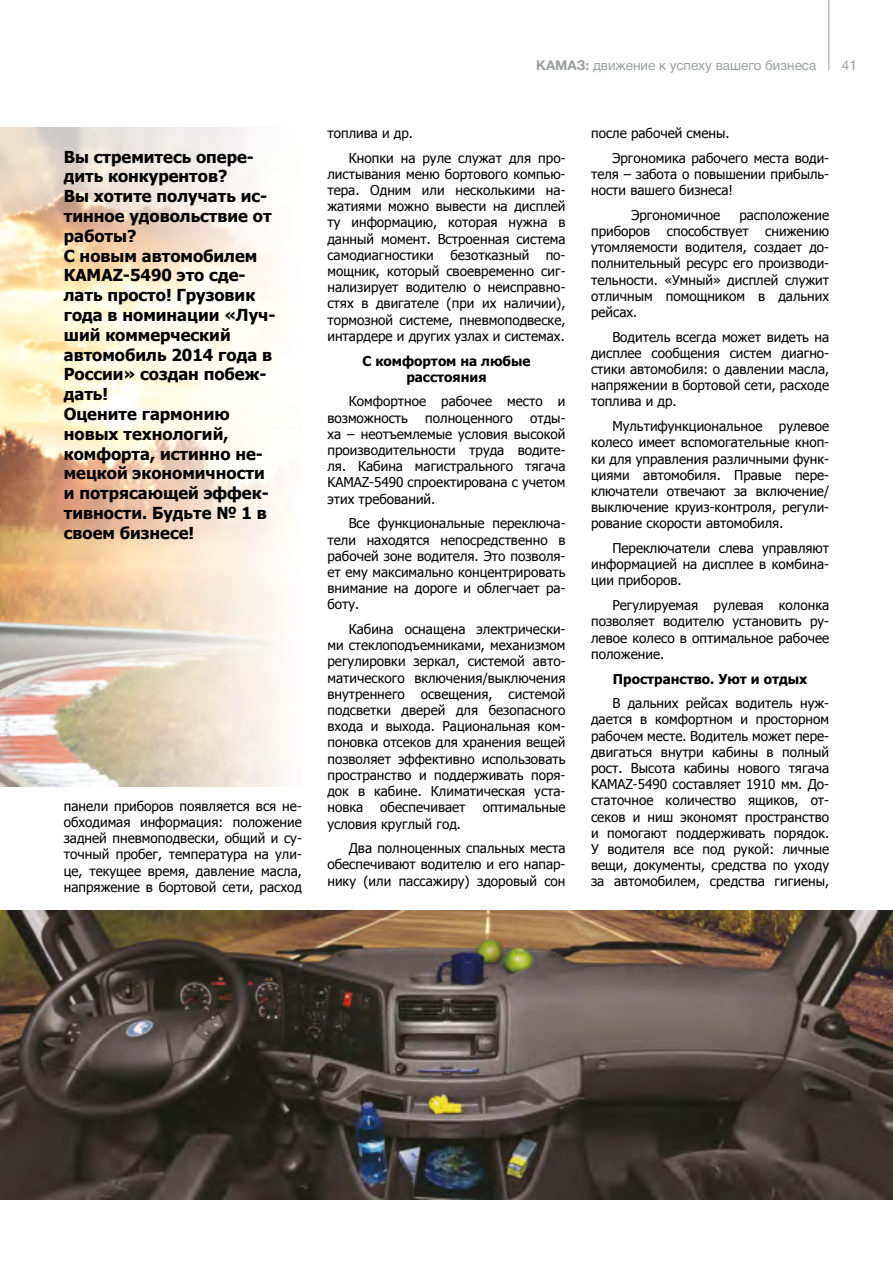
<style>
.page{position:relative;width:893px;height:1263px;background:#fff}
.page>*{position:absolute;margin:0;border:0;box-sizing:border-box;transform-origin:0 0}
.t1{font:700 16.5px/19.8px "Tahoma";color:#000}
.t2{font:13.5px/16.2px "Tahoma";color:#000;text-align:justify}
.t3{font:700 13.5px/16.2px "Tahoma";color:#000;text-align:center}
.t4{font:13.5px "Helvetica 5 Normal";color:#9c9e9f}
.s1{font-family:"Helvetica 7 Bold"}
</style>
<div class="page">
<img style="left:0;top:128px;width:288px;height:659px">
<img style="left:1px;top:910px;width:892px;height:289px">
<img style="left:0;top:910px;width:1px;height:289px">
<hr style="left:828px;top:0;width:1px;height:70px;background:#9c9e9f">
<p class="t1" style="left:64px;top:146px;width:213px">Вы стремитесь опере&shy;дить конкурентов?<br>Вы хотите получать ис&shy;тинное удовольствие от работы?<br>С новым автомобилем<br>КАМАZ-5490 это сде&shy;лать просто! Грузовик года в номинации «Луч&shy;ший коммерческий автомобиль 2014 года в<br>России» создан побеж&shy;дать!<br>Оцените гармонию новых технологий, комфорта, истинно не&shy;мецкой экономичности и потрясающей эффек&shy;тивности. Будьте № 1 в своем бизнесе!</p>
<p class="t2" style="left:64px;top:797px;width:240px">панели приборов появляется вся не&shy;обходимая информация: положение задней пневмоподвески, общий и су&shy;точный пробег, температура на ули&shy;це, текущее время, давление масла, напряжение в бортовой сети, расход</p>
<p class="t4" style="left:536px;top:58px;width:282px"><span class="s1">КАМАЗ:</span> движение к успеху вашего бизнеса</p>
<p class="t4" style="left:842px;top:58px;width:17px">41</p>
<p class="t2" style="left:349px;top:120px;width:218px;line-height:24.8px;text-indent:-21px">топлива и др.<br>Кнопки на руле служат для про-</p>
<p class="t2" style="left:327px;top:165px;width:240px">листывания меню бортового компью&shy;тера. Одним или несколькими на&shy;жатиями можно вывести на дисплей ту информацию, которая нужна в данный момент. Встроенная система самодиагностики безотказный по&shy;мощник, который своевременно сиг&shy;нализирует водителю о неисправно&shy;стях в двигателе (при их наличии), тормозной системе, пневмоподвеске, интардере и других узлах и системах.</p>
<p class="t3" style="left:362px;top:352px;width:169px">С комфортом на любые расстояния</p>
<p class="t2" style="left:327px;top:393px;width:240px;text-indent:21px">Комфортное рабочее место и возможность</p>
<p class="t2" style="left:327px;top:409px;width:240px;text-indent:203px">отды&shy;ха – неотъемлемые условия высокой производительности труда водите&shy;ля. Кабина магистрального тягача KAMAZ-5490 спроектирована с учетом этих требований.</p>
<p class="t2" style="left:327px;top:515px;width:240px;text-indent:21px">Все функциональные переключа&shy;тели находятся непосредственно в рабочей зоне водителя. Это позволя&shy;ет ему максимально концентрировать внимание на дороге и облегчает ра&shy;боту.</p>
<p class="t2" style="left:327px;top:620px;width:240px;text-indent:21px">Кабина оснащена электрически&shy;ми стеклоподъемниками, механизмом регулировки зеркал, системой авто&shy;матического включения/выключения внутреннего освещения, системой подсветки дверей для безопасного входа и выхода. Рациональная ком&shy;поновка отсеков для хранения вещей позволяет эффективно использовать пространство и поддерживать поря&shy;док в кабине. Климатическая уста&shy;новка</p>
<p class="t2" style="left:425px;top:409px;width:89px">полноценного</p>
<p class="t2" style="left:380px;top:799px;width:87px">обеспечивает</p>
<p class="t2" style="left:483px;top:799px;width:84px">оптимальные</p>
<p class="t2" style="left:349px;top:811px;width:218px;line-height:24.8px;text-indent:-21px">условия круглый год.<br>Два полноценных спальных места</p>
<p class="t2" style="left:327px;top:856px;width:240px">обеспечивают водителю и его напар&shy;нику (или пассажиру) здоровый сон</p>
<p class="t2" style="left:612px;top:120px;width:218px;line-height:24.8px;text-indent:-21px">после рабочей смены.<br>Эргономика рабочего места води-</p>
<p class="t2" style="left:591px;top:165px;width:240px">теля – забота о повышении прибыль&shy;ности вашего бизнеса!</p>
<p class="t2" style="left:631px;top:206px;width:91px">Эргономичное</p>
<p class="t2" style="left:591px;top:206px;width:240px;text-indent:148px">расположение приборов способствует снижению утомляемости водителя, создает до&shy;полнительный ресурс его производи&shy;тельности. «Умный» дисплей служит отличным помощником в дальних рейсах.</p>
<p class="t2" style="left:591px;top:328px;width:240px;text-indent:21px">Водитель всегда может видеть на дисплее сообщения систем диагно&shy;стики автомобиля: о давлении масла, напряжении в бортовой сети, расходе топлива и др.</p>
<p class="t2" style="left:591px;top:417px;width:240px;text-indent:21px">Мультифункциональное рулевое колесо имеет вспомогательные кноп&shy;ки для управления различными функ&shy;циями автомобиля. Правые пере&shy;ключатели отвечают за включение/ выключение круиз-контроля, регули&shy;рование скорости автомобиля.</p>
<p class="t2" style="left:591px;top:539px;width:240px;text-indent:21px">Переключатели слева управляют информацией на дисплее в комбина&shy;ции приборов.</p>
<p class="t2" style="left:591px;top:596px;width:240px;text-indent:21px">Регулируемая рулевая колонка позволяет водителю установить ру&shy;левое колесо в оптимальное рабочее положение.</p>
<p class="t3" style="left:613px;top:670px;width:196px">Пространство. Уют и отдых</p>
<p class="t2" style="left:591px;top:694px;width:240px;text-indent:21px">В дальних рейсах водитель нуж&shy;дается в комфортном и просторном рабочем месте. Водитель может пере&shy;двигаться внутри кабины в полный рост. Высота кабины нового тягача KAMAZ-5490 составляет 1910 мм. До&shy;статочное количество ящиков, от&shy;секов и ниш экономят пространство и помогают поддерживать порядок.<br>У водителя все под рукой: личные вещи, документы, средства по уходу за автомобилем, средства гигиены,</p>
</div>
